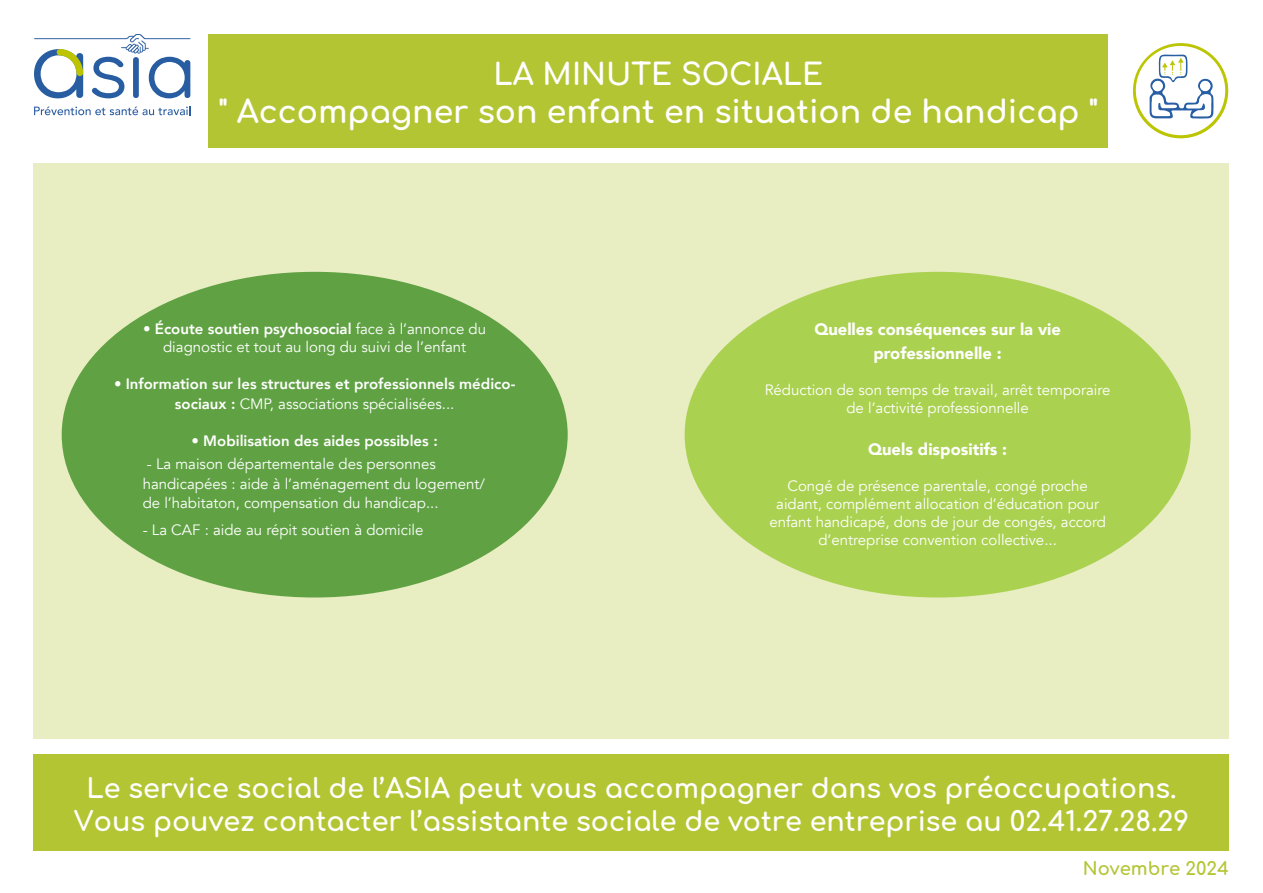
<style>
.page{position:relative;width:1263px;height:893px;background:#fff}
.page>*{position:absolute;margin:0;border:0;box-sizing:border-box;transform-origin:0 0}
.t1{font:31.5px "Comfortaa";color:#fff}
.t2{font:30px "Comfortaa";color:#fff}
.t3{font:27px "Comfortaa";color:#fff}
.t4{font:18px "Comfortaa";color:#b4c534}
.t5{font:900 16.5px/23.9px "Avenir";color:#fff;text-align:center}
.t6{font:15px/18px "Avenir";color:#fff;text-align:center}
.t7{font:800 15px/19.5px "Avenir";color:#fff;text-align:center}
.s1{font-weight:400}
</style>
<div class="page">
<div style="left:208px;top:34px;width:900px;height:113px;background:#b4c534"></div>
<div style="left:34px;top:754px;width:1195px;height:97px;background:#b4c534"></div>
<div style="left:34px;top:163px;width:1195px;height:575px;background:#e8edc2"></div>
<svg style="left:34px;top:106px;width:156px;height:9px"></svg>
<svg style="left:34px;top:34px;width:156px;height:64px"></svg>
<svg style="left:1133px;top:43px;width:95px;height:95px"></svg>
<div style="left:62px;top:272px;width:506px;height:325px;background:#60a243;border-radius:50%"></div>
<div style="left:685px;top:272px;width:506px;height:325px;background:#abd151;border-radius:50%"></div>
<p class="t2" style="left:493px;top:47px;width:331px">LA MINUTE SOCIALE</p>
<p class="t1" style="left:219px;top:83px;width:880px">" Accompagner son enfant en situation de handicap "</p>
<p class="t7" style="left:143px;top:318px;width:344px"><span class="s1">•</span> Écoute soutien psychosocial <span class="s1">face à l’annonce du</span></p>
<p class="t6" style="left:163px;top:338px;width:305px">diagnostic et tout au long du suivi de l’enfant</p>
<p class="t7" style="left:114px;top:373px;width:403px"><span class="s1">•</span> Information sur les structures et professionnels médico&shy;sociaux : <span class="s1">CMP, associations spécialisées...</span></p>
<p class="t7" style="left:192px;top:430px;width:248px"><span class="s1">•</span> Mobilisation des aides possibles :</p>
<p class="t6" style="left:143px;top:455px;width:344px;line-height:19.5px;text-align:left">- La maison départementale des personnes handicapées : aide à l’aménagement du logement/ de l’habitaton, compensation du handicap...</p>
<p class="t6" style="left:143px;top:522px;width:282px">- La CAF : aide au répit soutien à domicile</p>
<p class="t5" style="left:814px;top:317px;width:248px">Quelles conséquences sur la vie professionnelle :</p>
<p class="t6" style="left:765px;top:381px;width:347px">Réduction de son temps de travail, arrêt temporaire de l’activité professionnelle</p>
<p class="t5" style="left:868px;top:437px;width:141px">Quels dispositifs :</p>
<p class="t6" style="left:769px;top:477px;width:338px">Congé de présence parentale, congé proche aidant, complément allocation d’éducation pour enfant handicapé, dons de jour de congés, accord d’entreprise convention collective...</p>
<p class="t3" style="left:86px;top:764px;width:1091px">Le service social de l’ASIA peut vous accompagner dans vos préoccupations.</p>
<p class="t3" style="left:74px;top:796px;width:1116px">Vous pouvez contacter l’assistante sociale de votre entreprise au 02.41.27.28.29</p>
<p class="t4" style="left:1083px;top:852px;width:148px">Novembre 2024</p>
</div>
